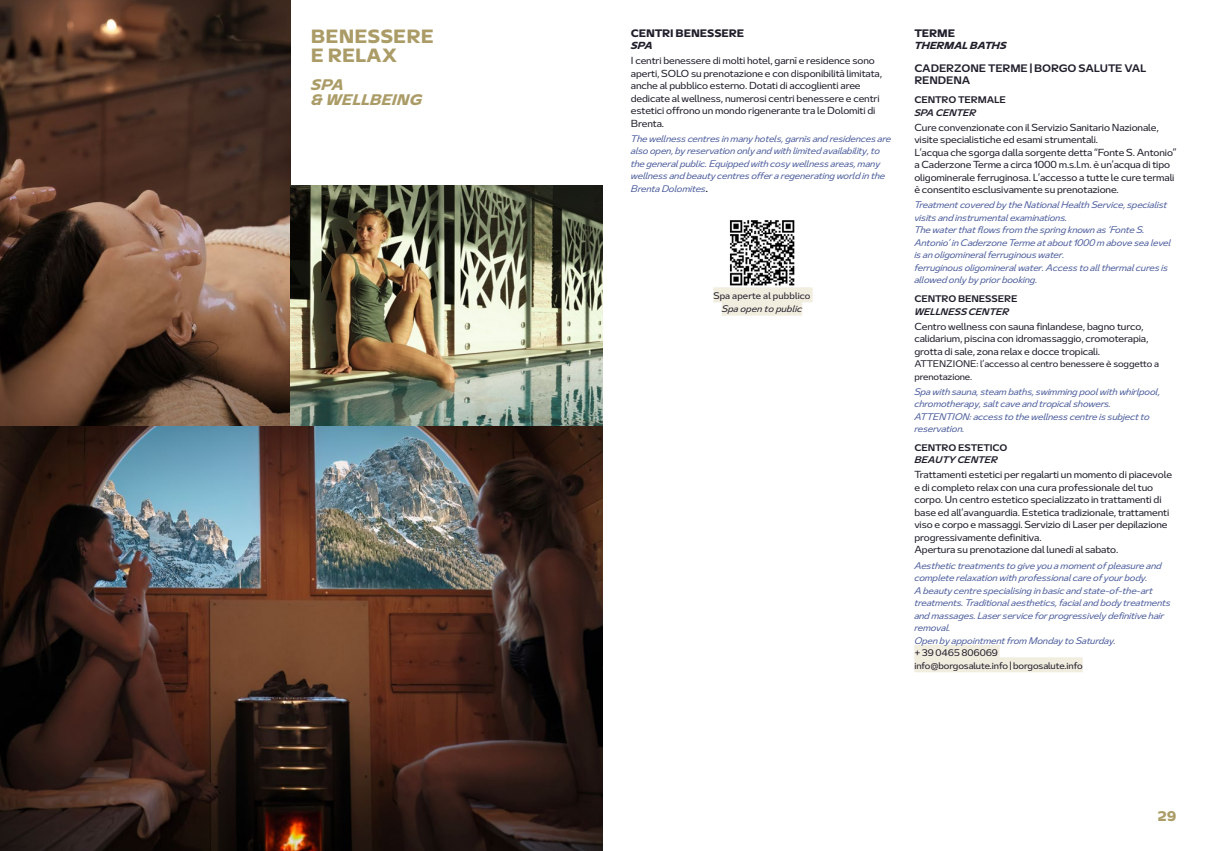
<style>
.page{position:relative;width:1205px;height:851px;background:#fff}
.page>*{position:absolute;margin:0;border:0;box-sizing:border-box;transform-origin:0 0}
.t1{font:700 18.75px/18.8px "MDC Text";color:#ab9c67}
.t2{font:italic 700 15px/15px "MDC Text";color:#ab9c67}
.t3{font:700 13.75px "MDC Display";color:#ab9c67}
.t4{font:500 10.62px/12.5px "MDC Text";letter-spacing:-.01em;color:#221f2c}
.t5{font:700 10.62px "MDC Text";letter-spacing:-.01em;color:#221f2c}
.t6{font:10px/12.5px "MDC Text";letter-spacing:-.01em;color:#221f2c}
.t7{font:italic 700 10px "MDC Text";letter-spacing:-.01em;color:#221f2c}
.t8{font:italic 9.38px/12.5px "MDC Text";letter-spacing:-.01em;color:#4e5f9d}
.t9{font:9.38px/12.5px "MDC Text";letter-spacing:-.01em;color:#221f2c}
.t10{font:500 9.38px "MDC Text";letter-spacing:-.01em;color:#221f2c}
.t11{font:italic 500 9.38px "MDC Text";letter-spacing:-.01em;color:#221f2c}
.t12{font:9.38px "MDC Text";letter-spacing:.01em;color:#221f2c}
.t13{font:italic 9.38px "MDC Text";letter-spacing:.01em;color:#221f2c}
.s1{font-weight:500;font-style:normal;color:#221f2c}
</style>
<div class="page">
<img style="left:0;top:425px;width:602px;height:425px">
<img style="left:0;top:0;width:291px;height:425px">
<div style="left:914px;top:644px;width:85px;height:15px;background:#f1eddf"></div>
<div style="left:914px;top:657px;width:168px;height:15px;background:#f1eddf"></div>
<img style="left:729px;top:220px;width:66px;height:66px">
<div style="left:713px;top:287px;width:99px;height:15px;background:#f1eddf"></div>
<div style="left:722px;top:300px;width:80px;height:15px;background:#f1eddf"></div>
<img style="left:291px;top:185px;width:311px;height:240px">
<h1 class="t1" style="left:311px;top:26px;width:124px">BENESSERE<br>E RELAX</h1>
<h2 class="t2" style="left:311px;top:76px;width:112px">SPA<br>&amp; WELLBEING</h2>
<p class="t5" style="left:631px;top:26px;width:115px">CENTRI BENESSERE</p>
<p class="t7" style="left:631px;top:39px;width:23px">SPA</p>
<p class="t6" style="left:631px;top:54px;width:253px">I centri benessere di molti hotel, garnì e residence sono aperti, SOLO su prenotazione e con disponibilità limitata, anche al pubblico esterno. Dotati di accoglienti aree dedicate al wellness, numerosi centri benessere e centri estetici offrono un mondo rigenerante tra le Dolomiti di Brenta.</p>
<p class="t8" style="left:631px;top:132px;width:262px">The wellness centres in many hotels, garnìs and residences are also open, by reservation only and with limited availability, to the general public. Equipped with cosy wellness areas, many wellness and beauty centres offer a regenerating world in the Brenta Dolomites<span class="s1">.</span></p>
<p class="t12" style="left:713px;top:289px;width:99px">Spa aperte al pubblico</p>
<p class="t13" style="left:722px;top:302px;width:82px">Spa open to public</p>
<p class="t5" style="left:914px;top:26px;width:42px">TERME</p>
<p class="t7" style="left:914px;top:39px;width:94px">THERMAL BATHS</p>
<p class="t4" style="left:914px;top:61px;width:233px">CADERZONE TERME | BORGO SALUTE VAL<br>RENDENA</p>
<p class="t10" style="left:914px;top:94px;width:93px">CENTRO TERMALE</p>
<p class="t11" style="left:914px;top:106px;width:63px">SPA CENTER</p>
<p class="t6" style="left:914px;top:120px;width:264px">Cure convenzionate con il Servizio Sanitario Nazionale, visite specialistiche ed esami strumentali.<br>L’acqua che sgorga dalla sorgente detta “Fonte S. Antonio” a Caderzone Terme a circa 1000 m.s.l.m. è un’acqua di tipo oligominerale ferruginosa. L’accesso a tutte le cure termali è consentito esclusivamente su prenotazione.</p>
<p class="t8" style="left:914px;top:198px;width:258px">Treatment covered by the National Health Service, specialist visits and instrumental examinations.<br>The water that flows from the spring known as ‘Fonte S.<br>Antonio’ in Caderzone Terme at about 1000 m above sea level is an oligomineral ferruginous water.<br>ferruginous oligomineral water. Access to all thermal cures is allowed only by prior booking.</p>
<p class="t10" style="left:914px;top:292px;width:105px">CENTRO BENESSERE</p>
<p class="t11" style="left:914px;top:305px;width:96px">WELLNESS CENTER</p>
<p class="t6" style="left:914px;top:319px;width:236px">Centro wellness con sauna finlandese, bagno turco, calidarium, piscina con idromassaggio, cromoterapia, grotta di sale, zona relax e docce tropicali.</p>
<p class="t9" style="left:914px;top:357px;width:246px">ATTENZIONE: l’accesso al centro benessere è soggetto a prenotazione.</p>
<p class="t8" style="left:914px;top:384px;width:247px">Spa with sauna, steam baths, swimming pool with whirlpool, chromotherapy, salt cave and tropical showers.<br>ATTENTION: access to the wellness centre is subject to reservation.</p>
<p class="t10" style="left:914px;top:441px;width:95px">CENTRO ESTETICO</p>
<p class="t11" style="left:914px;top:454px;width:85px">BEAUTY CENTER</p>
<p class="t6" style="left:914px;top:468px;width:259px">Trattamenti estetici per regalarti un momento di piacevole e di completo relax con una cura professionale del tuo corpo. Un centro estetico specializzato in trattamenti di base ed all’avanguardia. Estetica tradizionale, trattamenti viso e corpo e massaggi. Servizio di Laser per depilazione progressivamente definitiva.<br>Apertura su prenotazione dal lunedì al sabato.</p>
<p class="t8" style="left:914px;top:558px;width:258px">Aesthetic treatments to give you a moment of pleasure and complete relaxation with professional care of your body.<br>A beauty centre specialising in basic and state-of-the-art treatments. Traditional aesthetics, facial and body treatments and massages. Laser service for progressively definitive hair removal.<br>Open by appointment from Monday to Saturday.</p>
<p class="t9" style="left:914px;top:646px;width:170px">+ 39 0465 806069 info@borgosalute.info | borgosalute.info</p>
<h3 class="t3" style="left:1157px;top:806px;width:20px">29</h3>
</div>
